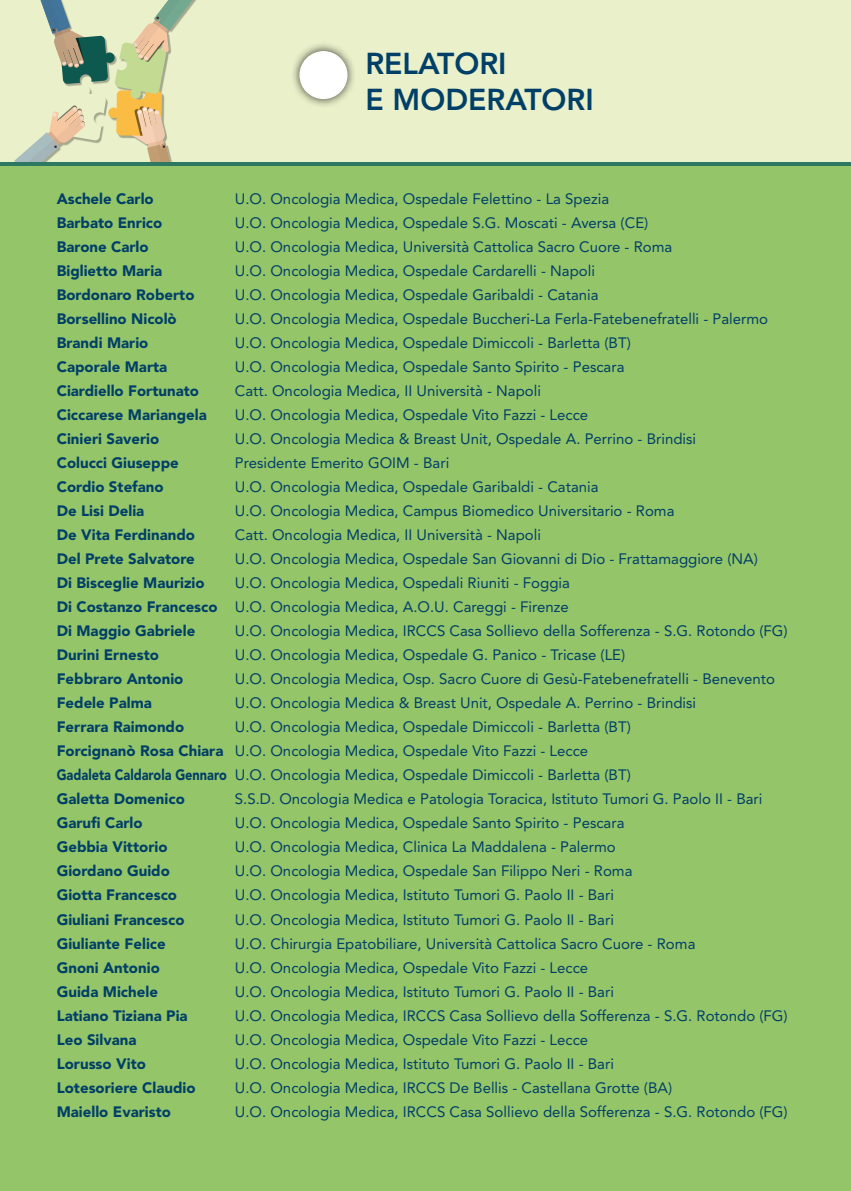
<style>
.page{position:relative;width:851px;height:1191px;background:#fff}
.page>*{position:absolute;margin:0;border:0;box-sizing:border-box;transform-origin:0 0}
.t1{font:800 30px/36px "Avenir";color:#003f67}
.t2{font:15px/24px "Avenir";color:#003f67;text-align:justify}
.t3{font:900 15px "Avenir";color:#003f67}
.s1{font-weight:900}
</style>
<div class="page">
<div style="left:0;top:0;width:850px;height:164px;background:#eaf0ca"></div>
<svg style="left:14px;top:0;width:178px;height:162px"></svg>
<div style="left:0;top:162px;width:850px;height:154px;background:#2d7861"></div>
<div style="left:0;top:166px;width:850px;height:1025px;background:#95c569"></div>
<div style="left:290px;top:41px;width:67px;height:67px;background:#000;opacity:.75"></div>
<div style="left:299px;top:51px;width:48px;height:48px;background:#fff;border-radius:50%"></div>
<h1 class="t1" style="left:365px;top:45px;width:230px">RELATORI<br>E MODERATORI</h1>
<p class="t3" style="left:57px;top:190px;width:98px">Aschele Carlo</p>
<p class="t2" style="left:235px;top:187px;width:376px">U.O. Oncologia Medica, Ospedale Felettino - La Spezia</p>
<p class="t3" style="left:57px;top:214px;width:107px">Barbato Enrico</p>
<p class="t2" style="left:235px;top:211px;width:415px">U.O. Oncologia Medica, Ospedale S.G. Moscati - Aversa (CE)</p>
<p class="t3" style="left:57px;top:238px;width:93px">Barone Carlo</p>
<p class="t2" style="left:235px;top:235px;width:439px">U.O. Oncologia Medica, Università Cattolica Sacro Cuore - Roma</p>
<p class="t3" style="left:57px;top:262px;width:107px">Biglietto Maria</p>
<p class="t2" style="left:235px;top:259px;width:361px">U.O. Oncologia Medica, Ospedale Cardarelli - Napoli</p>
<p class="t3" style="left:57px;top:286px;width:139px">Bordonaro Roberto</p>
<p class="t2" style="left:235px;top:283px;width:365px">U.O. Oncologia Medica, Ospedale Garibaldi - Catania</p>
<p class="t3" style="left:57px;top:310px;width:121px">Borsellino Nicolò</p>
<p class="t2" style="left:235px;top:307px;width:534px">U.O. Oncologia Medica, Ospedale Buccheri-La Ferla-Fatebenefratelli - Palermo</p>
<p class="t3" style="left:57px;top:334px;width:93px">Brandi Mario</p>
<p class="t2" style="left:235px;top:331px;width:397px">U.O. Oncologia Medica, Ospedale Dimiccoli - Barletta (BT)</p>
<p class="t3" style="left:57px;top:358px;width:112px">Caporale Marta</p>
<p class="t2" style="left:235px;top:355px;width:391px">U.O. Oncologia Medica, Ospedale Santo Spirito - Pescara</p>
<p class="t3" style="left:57px;top:382px;width:144px">Ciardiello Fortunato</p>
<p class="t2" style="left:235px;top:379px;width:307px">Catt. Oncologia Medica, II Università - Napoli</p>
<p class="t3" style="left:57px;top:406px;width:152px">Ciccarese Mariangela</p>
<p class="t2" style="left:235px;top:403px;width:355px">U.O. Oncologia Medica, Ospedale Vito Fazzi - Lecce</p>
<p class="t3" style="left:57px;top:430px;width:104px">Cinieri Saverio</p>
<p class="t2" style="left:235px;top:427px;width:463px">U.O. Oncologia Medica &amp; Breast Unit, Ospedale A. Perrino - Brindisi</p>
<p class="t3" style="left:57px;top:454px;width:123px">Colucci Giuseppe</p>
<p class="t2" style="left:235px;top:451px;width:216px">Presidente Emerito GOIM - Bari</p>
<p class="t3" style="left:57px;top:478px;width:108px">Cordio Stefano</p>
<p class="t2" style="left:235px;top:475px;width:365px">U.O. Oncologia Medica, Ospedale Garibaldi - Catania</p>
<p class="t3" style="left:57px;top:502px;width:89px">De Lisi Delia</p>
<p class="t2" style="left:235px;top:499px;width:441px">U.O. Oncologia Medica, Campus Biomedico Universitario - Roma</p>
<p class="t3" style="left:57px;top:526px;width:140px">De Vita Ferdinando</p>
<p class="t2" style="left:235px;top:523px;width:307px">Catt. Oncologia Medica, II Università - Napoli</p>
<p class="t3" style="left:57px;top:550px;width:140px">Del Prete Salvatore</p>
<p class="t2" style="left:235px;top:547px;width:524px">U.O. Oncologia Medica, Ospedale San Giovanni di Dio - Frattamaggiore (NA)</p>
<p class="t3" style="left:57px;top:574px;width:149px">Di Bisceglie Maurizio</p>
<p class="t2" style="left:57px;top:571px;width:514px;text-indent:178px">U.O. Oncologia Medica, Ospedali Riuniti - Foggia <span class="s1">Di Costanzo Francesco</span> U.O. Oncologia Medica, A.O.U. Careggi - Firenze <span class="s1">Di Maggio Gabriele</span></p>
<p class="t2" style="left:235px;top:619px;width:554px">U.O. Oncologia Medica, IRCCS Casa Sollievo della Sofferenza - S.G. Rotondo (FG)</p>
<p class="t3" style="left:57px;top:646px;width:104px">Durini Ernesto</p>
<p class="t2" style="left:235px;top:643px;width:392px">U.O. Oncologia Medica, Ospedale G. Panico - Tricase (LE)</p>
<p class="t3" style="left:57px;top:670px;width:128px">Febbraro Antonio</p>
<p class="t2" style="left:235px;top:667px;width:541px">U.O. Oncologia Medica, Osp. Sacro Cuore di Gesù-Fatebenefratelli - Benevento</p>
<p class="t3" style="left:57px;top:694px;width:97px">Fedele Palma</p>
<p class="t2" style="left:235px;top:691px;width:463px">U.O. Oncologia Medica &amp; Breast Unit, Ospedale A. Perrino - Brindisi</p>
<p class="t3" style="left:57px;top:718px;width:129px">Ferrara Raimondo</p>
<p class="t2" style="left:57px;top:715px;width:575px;text-align:left;text-indent:178px">U.O. Oncologia Medica, Ospedale Dimiccoli - Barletta (BT)<br><span class="s1">Forcignanò Rosa Chiara</span> U.O. Oncologia Medica, Ospedale Vito Fazzi - Lecce <span class="s1">Gadaleta Caldarola Gennaro</span> U.O. Oncologia Medica, Ospedale Dimiccoli - Barletta (BT)<br><span class="s1">Galetta Domenico</span></p>
<p class="t2" style="left:235px;top:787px;width:529px">S.S.D. Oncologia Medica e Patologia Toracica, Istituto Tumori G. Paolo II - Bari</p>
<p class="t3" style="left:57px;top:814px;width:87px">Garufi Carlo</p>
<p class="t2" style="left:235px;top:811px;width:391px">U.O. Oncologia Medica, Ospedale Santo Spirito - Pescara</p>
<p class="t3" style="left:57px;top:838px;width:112px">Gebbia Vittorio</p>
<p class="t2" style="left:235px;top:835px;width:382px">U.O. Oncologia Medica, Clinica La Maddalena - Palermo</p>
<p class="t3" style="left:57px;top:862px;width:115px">Giordano Guido</p>
<p class="t2" style="left:235px;top:859px;width:399px">U.O. Oncologia Medica, Ospedale San Filippo Neri - Roma</p>
<p class="t3" style="left:57px;top:886px;width:122px">Giotta Francesco</p>
<p class="t2" style="left:235px;top:883px;width:380px">U.O. Oncologia Medica, Istituto Tumori G. Paolo II - Bari</p>
<p class="t3" style="left:57px;top:910px;width:129px">Giuliani Francesco</p>
<p class="t2" style="left:235px;top:907px;width:380px">U.O. Oncologia Medica, Istituto Tumori G. Paolo II - Bari</p>
<p class="t3" style="left:57px;top:934px;width:110px">Giuliante Felice</p>
<p class="t2" style="left:235px;top:931px;width:462px">U.O. Chirurgia Epatobiliare, Università Cattolica Sacro Cuore - Roma</p>
<p class="t3" style="left:57px;top:958px;width:105px">Gnoni Antonio</p>
<p class="t2" style="left:235px;top:955px;width:355px">U.O. Oncologia Medica, Ospedale Vito Fazzi - Lecce</p>
<p class="t3" style="left:57px;top:982px;width:103px">Guida Michele</p>
<p class="t2" style="left:235px;top:979px;width:380px">U.O. Oncologia Medica, Istituto Tumori G. Paolo II - Bari</p>
<p class="t3" style="left:57px;top:1006px;width:132px">Latiano Tiziana Pia</p>
<p class="t2" style="left:235px;top:1003px;width:554px">U.O. Oncologia Medica, IRCCS Casa Sollievo della Sofferenza - S.G. Rotondo (FG)</p>
<p class="t3" style="left:57px;top:1030px;width:81px">Leo Silvana</p>
<p class="t2" style="left:235px;top:1027px;width:355px">U.O. Oncologia Medica, Ospedale Vito Fazzi - Lecce</p>
<p class="t3" style="left:57px;top:1054px;width:91px">Lorusso Vito</p>
<p class="t2" style="left:235px;top:1051px;width:380px">U.O. Oncologia Medica, Istituto Tumori G. Paolo II - Bari</p>
<p class="t3" style="left:57px;top:1078px;width:140px">Lotesoriere Claudio</p>
<p class="t2" style="left:235px;top:1075px;width:439px">U.O. Oncologia Medica, IRCCS De Bellis - Castellana Grotte (BA)</p>
<p class="t3" style="left:57px;top:1102px;width:116px">Maiello Evaristo</p>
<p class="t2" style="left:235px;top:1099px;width:554px">U.O. Oncologia Medica, IRCCS Casa Sollievo della Sofferenza - S.G. Rotondo (FG)</p>
</div>
